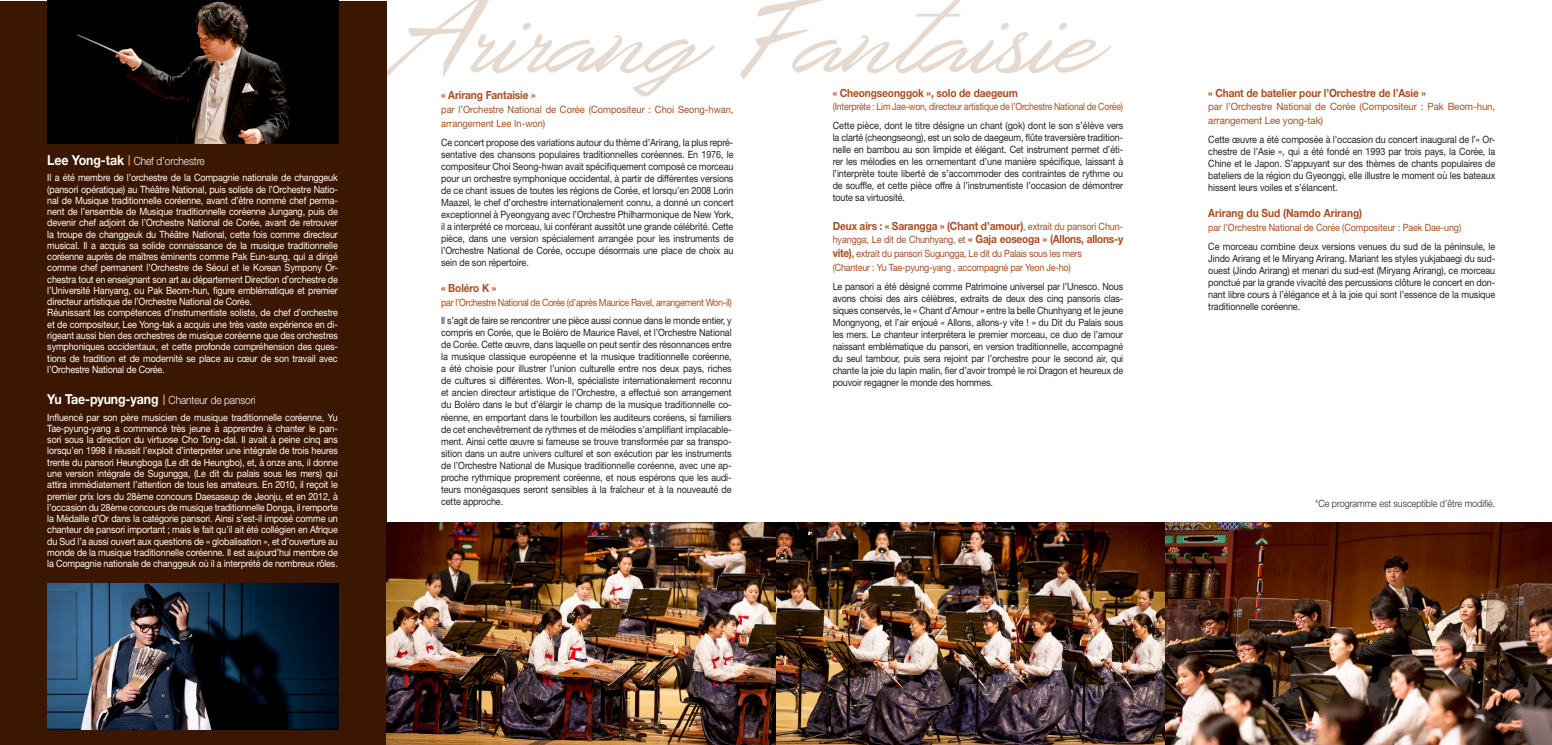
<style>
.page{position:relative;width:1552px;height:745px;background:#fff}
.page>*{position:absolute;margin:0;border:0;box-sizing:border-box;transform-origin:0 0}
.t1{font:700 11.25px/13.8px "Helvetica Neue LT Std";letter-spacing:-.01em;color:#a84f20;scale:.9 1}
.t2{font:300 11.25px "Helvetica Neue LT Std";letter-spacing:-.01em;color:#fff;scale:.9 1}
.t3{font:10px/12px "Helvetica Neue LT Std";letter-spacing:-.01em;color:#231f20;text-align:justify;scale:.9 1}
.t4{font:10px/11.2px "Helvetica Neue LT Std";letter-spacing:-.015em;color:#fff;scale:.9 1}
.t5{font:10px/13.8px "Helvetica Neue LT Std";letter-spacing:-.02em;color:#a84f20;scale:.9 1}
.t6{font:10px/13.8px "Helvetica Neue LT Std";color:#a84f20;scale:.93 1}
.t7{font:10px/13.8px "Helvetica Neue LT Std";letter-spacing:-.02em;color:#a84f20}
.t8{font:10px "Helvetica Neue LT Std";letter-spacing:-.02em;color:#a84f20;scale:.88 1}
.t9{font:300 10px "Helvetica Neue LT Std";color:#231f20;scale:.9 1}
.s1{font-weight:700;font-size:13.75px}
.s2{font-weight:400;font-size:10px}
.s3{font-weight:700;font-size:11.25px}
.s4{font-weight:700}
</style>
<div class="page">
<svg style="left:489px;top:0;width:622px;height:97px"></svg>
<svg style="left:387px;top:0;width:102px;height:77px"></svg>
<div style="left:0;top:1px;width:387px;height:742px;background:#3b1600"></div>
<img style="left:47px;top:583px;width:292px;height:146px">
<img style="left:47px;top:0;width:292px;height:144px">
<img style="left:387px;top:522px;width:1165px;height:222px">
<svg style="left:128px;top:155px;width:2px;height:10px"></svg>
<svg style="left:163px;top:394px;width:2px;height:11px"></svg>
<p class="t2" style="left:47px;top:154px;width:177px"><span class="s1">Lee Yong-tak</span> Chef d’orchestre</p>
<p class="t4" style="left:47px;top:172px;width:324px">Il a été membre de l’orchestre de la Compagnie nationale de changgeuk (pansori opératique) au Théâtre National, puis soliste de l’Orchestre Natio&shy;nal de Musique traditionnelle coréenne, avant d’être nommé chef perma&shy;nent de l’ensemble de Musique traditionnelle coréenne Jungang, puis de devenir chef adjoint de l’Orchestre National de Corée, avant de retrouver la troupe de changgeuk du Théâtre National, cette fois comme directeur musical. Il a acquis sa solide connaissance de la musique traditionnelle coréenne auprès de maîtres éminents comme Pak Eun-sung, qui a dirigé comme chef permanent l’Orchestre de Séoul et le Korean Sympony Or&shy;chestra tout en enseignant son art au département Direction d’orchestre de l’Université Hanyang, ou Pak Beom-hun, figure emblématique et premier directeur artistique de l’Orchestre National de Corée.<br>Réunissant les compétences d’instrumentiste soliste, de chef d’orchestre et de compositeur, Lee Yong-tak a acquis une très vaste expérience en di&shy;rigeant aussi bien des orchestres de musique coréenne que des orchestres symphoniques occidentaux, et cette profonde compréhension des ques&shy;tions de tradition et de modernité se place au cœur de son travail avec l’Orchestre National de Corée.</p>
<p class="t2" style="left:47px;top:393px;width:233px"><span class="s1">Yu Tae-pyung-yang</span> Chanteur de pansori</p>
<p class="t4" style="left:47px;top:411px;width:324px;text-align:justify">Influencé par son père musicien de musique traditionnelle coréenne, Yu Tae-pyung-yang a commencé très jeune à apprendre à chanter le pan&shy;sori sous la direction du virtuose Cho Tong-dal. Il avait à peine cinq ans lorsqu’en 1998 il réussit l’exploit d’interpréter une intégrale de trois heures trente du pansori Heungboga (Le dit de Heungbo), et, à onze ans, il donne une version intégrale de Sugungga, (Le dit du palais sous les mers) qui attira immédiatement l’attention de tous les amateurs. En 2010, il reçoit le premier prix lors du 28ème concours Daesaseup de Jeonju, et en 2012, à l’occasion du 28ème concours de musique traditionnelle Donga, il remporte la Médaille d’Or dans la catégorie pansori. Ainsi s’est-il imposé comme un chanteur de pansori important ; mais le fait qu’il ait été collégien en Afrique du Sud l’a aussi ouvert aux questions de « globalisation », et d’ouverture au monde de la musique traditionnelle coréenne. Il est aujourd’hui membre de la Compagnie nationale de changgeuk où il a interprété de nombreux rôles.</p>
<p class="t1" style="left:441px;top:88px;width:107px">« Arirang Fantaisie »</p>
<p class="t6" style="left:441px;top:102px;width:316px">par l’Orchestre National de Corée (Compositeur : Choi Seong-hwan, arrangement Lee In-won)</p>
<p class="t3" style="left:441px;top:136px;width:326px">Ce concert propose des variations autour du thème d’Arirang, la plus repré&shy;sentative des chansons populaires traditionnelles coréennes. En 1976, le compositeur Choi Seong-hwan avait spécifiquement composé ce morceau pour un orchestre symphonique occidental, à partir de différentes versions de ce chant issues de toutes les régions de Corée, et lorsqu’en 2008 Lorin Maazel, le chef d’orchestre internationalement connu, a donné un concert exceptionnel à Pyeongyang avec l’Orchestre Philharmonique de New York, il a interprété ce morceau, lui conférant aussitôt une grande célébrité. Cette pièce, dans une version spécialement arrangée pour les instruments de l’Orchestre National de Corée, occupe désormais une place de choix au sein de son répertoire.</p>
<p class="t1" style="left:441px;top:280px;width:63px">« Boléro K »</p>
<p class="t5" style="left:441px;top:295px;width:324px">par l’Orchestre National de Corée (d’après Maurice Ravel, arrangement Won-il)</p>
<p class="t3" style="left:441px;top:314px;width:324px">Il s’agit de faire se rencontrer une pièce aussi connue dans le monde entier, y compris en Corée, que le Boléro de Maurice Ravel, et l’Orchestre National de Corée. Cette œuvre, dans laquelle on peut sentir des résonnances entre la musique classique européenne et la musique traditionnelle coréenne, a été choisie pour illustrer l’union culturelle entre nos deux pays, riches de cultures si différentes. Won-Il, spécialiste internationalement reconnu et ancien directeur artistique de l’Orchestre, a effectué son arrangement du Boléro dans le but d’élargir le champ de la musique traditionnelle co&shy;réenne, en emportant dans le tourbillon les auditeurs coréens, si familiers de cet enchevêtrement de rythmes et de mélodies s’amplifiant implacable&shy;ment. Ainsi cette œuvre si fameuse se trouve transformée par sa transpo&shy;sition dans un autre univers culturel et son exécution par les instruments de l’Orchestre National de Musique traditionnelle coréenne, avec une ap&shy;proche rythmique proprement coréenne, et nous espérons que les audi&shy;teurs monégasques seront sensibles à la fraîcheur et à la nouveauté de cette approche.</p>
<p class="t1" style="left:833px;top:85px;width:207px">« Cheongseonggok », solo de daegeum</p>
<p class="t8" style="left:833px;top:101px;width:332px">(Interprète : Lim Jae-won, directeur artistique de l’Orchestre National de Corée)</p>
<p class="t3" style="left:833px;top:119px;width:324px">Cette pièce, dont le titre désigne un chant (gok) dont le son s’élève vers la clarté (cheongseong), est un solo de daegeum, flûte traversière tradition&shy;nelle en bambou au son limpide et élégant. Cet instrument permet d’éti&shy;rer les mélodies en les ornementant d’une manière spécifique, laissant à l’interprète toute liberté de s’accommoder des contraintes de rythme ou de souffle, et cette pièce offre à l’instrumentiste l’occasion de démontrer toute sa virtuosité.</p>
<p class="t1" style="left:833px;top:218px;width:324px">Deux airs : « Sarangga » (Chant d’amour)<span class="s2">, extrait du pansori Chun&shy;hyangga, Le dit de Chunhyang, et</span> « Gaja eoseoga » (Allons, allons-y</p>
<p class="t5" style="left:833px;top:246px;width:278px"><span class="s3">vite)</span><span class="s4">,</span> extrait du pansori Sugungga, Le dit du Palais sous les mers (Chanteur : Yu Tae-pyung-yang , accompagné par Yeon Je-ho)</p>
<p class="t3" style="left:833px;top:280px;width:324px">Le pansori a été désigné comme Patrimoine universel par l’Unesco. Nous avons choisi des airs célèbres, extraits de deux des cinq pansoris clas&shy;siques conservés, le « Chant d’Amour » entre la belle Chunhyang et le jeune Mongnyong, et l’air enjoué « Allons, allons-y vite ! » du Dit du Palais sous les mers. Le chanteur interprétera le premier morceau, ce duo de l’amour naissant emblématique du pansori, en version traditionnelle, accompagné du seul tambour, puis sera rejoint par l’orchestre pour le second air, qui chante la joie du lapin malin, fier d’avoir trompé le roi Dragon et heureux de pouvoir regagner le monde des hommes.</p>
<p class="t1" style="left:1208px;top:85px;width:243px">« Chant de batelier pour l’Orchestre de l’Asie »</p>
<p class="t7" style="left:1208px;top:100px;width:289px">par l’Orchestre National de Corée (Compositeur : Pak Beom-hun, arrangement Lee yong-tak)</p>
<p class="t3" style="left:1208px;top:133px;width:320px">Cette œuvre a été composée à l’occasion du concert inaugural de l’« Or&shy;chestre de l’Asie », qui a été fondé en 1993 par trois pays, la Corée, la Chine et le Japon. S’appuyant sur des thèmes de chants populaires de bateliers de la région du Gyeonggi, elle illustre le moment où les bateaux hissent leurs voiles et s’élancent.</p>
<p class="t1" style="left:1208px;top:206px;width:173px">Arirang du Sud (Namdo Arirang)</p>
<p class="t5" style="left:1208px;top:220px;width:283px">par l’Orchestre National de Corée (Compositeur : Paek Dae-ung)</p>
<p class="t3" style="left:1208px;top:240px;width:320px">Ce morceau combine deux versions venues du sud de la péninsule, le Jindo Arirang et le Miryang Arirang. Mariant les styles yukjabaegi du sud&shy;ouest (Jindo Arirang) et menari du sud-est (Miryang Arirang), ce morceau ponctué par la grande vivacité des percussions clôture le concert en don&shy;nant libre cours à l’élégance et à la joie qui sont l’essence de la musique traditionnelle coréenne.</p>
<p class="t9" style="left:1315px;top:497px;width:202px">*Ce programme est susceptible d’être modifié.</p>
</div>
